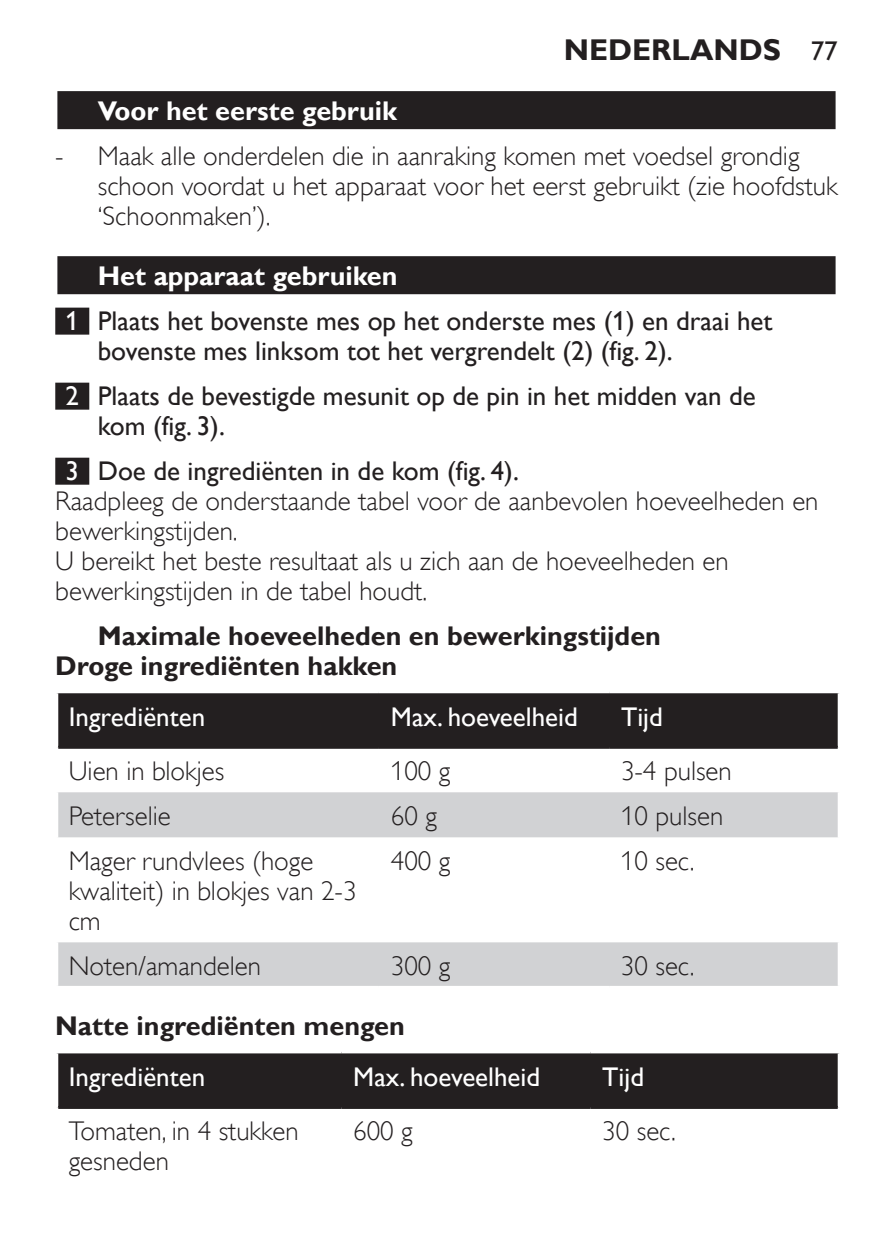
<style>
.page{position:relative;width:893px;height:1259px;background:#fff}
.page>*{position:absolute;margin:0;border:0;box-sizing:border-box;transform-origin:0 0}
.t1{font:700 30px "Gill Sans Alt One WGL";color:#231f20}
.t2{font:27px/30px "Gill Sans Alt One WGL Light";color:#231f20}
.t3{font:27px/45px "Gill Sans Alt One WGL";color:#231f20}
.t4{font:700 27px/30px "Gill Sans Alt One WGL";color:#231f20}
.t5{font:27px "Gill Sans Alt One WGL";color:#fff}
.t6{font:700 27px "Gill Sans Alt One WGL";color:#fff}
.s1{font-weight:400;font-size:27px}
.s2{font-weight:700;color:#fff}
.s3{color:#fff}
</style>
<div class="page">
<div style="left:55px;top:89px;width:783px;height:43px;background:linear-gradient(to right,#dcdbdc,#dcdbdc)"></div>
<div style="left:57px;top:91px;width:779px;height:38px;background:#231f20"></div>
<div style="left:55px;top:254px;width:783px;height:43px;background:linear-gradient(to right,#cecdce,#cecdce)"></div>
<div style="left:57px;top:256px;width:779px;height:38px;background:#231f20"></div>
<div style="left:55px;top:308px;width:34px;height:27px;background:#231f20"></div>
<div style="left:55px;top:383px;width:34px;height:27px;background:#231f20"></div>
<div style="left:55px;top:458px;width:34px;height:27px;background:#231f20"></div>
<div style="left:58px;top:693px;width:780px;height:53px;background:#231f20"></div>
<svg style="left:58px;top:792px;width:780px;height:194px"></svg>
<hr style="left:58px;top:746px;width:321px;height:3px;background:#231f20">
<hr style="left:379px;top:746px;width:230px;height:3px;background:#231f20">
<hr style="left:609px;top:746px;width:229px;height:3px;background:#231f20">
<div style="left:58px;top:1053px;width:780px;height:53px;background:#231f20"></div>
<hr style="left:58px;top:1106px;width:283px;height:3px;background:#231f20">
<hr style="left:341px;top:1106px;width:249px;height:3px;background:#231f20">
<hr style="left:590px;top:1106px;width:248px;height:3px;background:#231f20">
<p class="t1" style="left:564px;top:29px;width:23px">Neder</p>
<p class="t1" style="left:672px;top:29px;width:168px">lands <span class="s1">77</span></p>
<p class="t6" style="left:98px;top:92px;width:301px">Voor het eerste gebruik</p>
<p class="t2" style="left:98px;top:141px;width:741px;text-indent:-43px">- Maak alle onderdelen die in aanraking komen met voedsel grondig schoon voordat u het apparaat voor het eerst gebruikt (zie hoofdstuk ‘Schoonmaken’).</p>
<p class="t3" style="left:66px;top:253px;width:708px;text-indent:32px"><span class="s2">Het apparaat gebruiken<br></span><span class="s3">1</span> Plaats het bovenste mes op het onderste mes (1) en draai het</p>
<p class="t3" style="left:66px;top:328px;width:692px;text-indent:32px">bovenste mes linksom tot het vergrendelt (2) (fig. 2).<br><span class="s3">2</span> Plaats de bevestigde mesunit op de pin in het midden van de</p>
<p class="t3" style="left:66px;top:403px;width:455px;text-indent:32px">kom (fig. 3).<br><span class="s3">3</span> Doe de ingrediënten in de kom (fig. 4).</p>
<p class="t2" style="left:55px;top:486px;width:765px">Raadpleeg de onderstaande tabel voor de aanbevolen hoeveelheden en bewerkingstijden.<br>U bereikt het beste resultaat als u zich aan de hoeveelheden en bewerkingstijden in de tabel houdt.</p>
<p class="t4" style="left:55px;top:621px;width:607px;text-indent:43px">Maximale hoeveelheden en bewerkingstijden<br>Droge ingrediënten hakken</p>
<p class="t5" style="left:69px;top:698px;width:138px">Ingrediënten</p>
<p class="t5" style="left:391px;top:698px;width:188px">Max. hoeveelheid</p>
<p class="t5" style="left:621px;top:698px;width:43px">Tijd</p>
<p class="t2" style="left:69px;top:756px;width:157px">Uien in blokjes</p>
<p class="t2" style="left:391px;top:756px;width:61px">100 g</p>
<p class="t2" style="left:621px;top:756px;width:112px">3-4 pulsen</p>
<p class="t2" style="left:69px;top:801px;width:104px">Peterselie</p>
<p class="t2" style="left:391px;top:801px;width:48px">60 g</p>
<p class="t2" style="left:621px;top:801px;width:104px">10 pulsen</p>
<p class="t2" style="left:69px;top:846px;width:289px">Mager rundvlees (hoge kwaliteit) in blokjes van 2-3 cm</p>
<p class="t2" style="left:391px;top:846px;width:61px">400 g</p>
<p class="t2" style="left:621px;top:846px;width:75px">10 sec.</p>
<p class="t2" style="left:69px;top:951px;width:194px">Noten/amandelen</p>
<p class="t2" style="left:391px;top:951px;width:61px">300 g</p>
<p class="t2" style="left:621px;top:951px;width:75px">30 sec.</p>
<p class="t4" style="left:55px;top:1011px;width:351px">Natte ingrediënten mengen</p>
<p class="t5" style="left:69px;top:1058px;width:138px">Ingrediënten</p>
<p class="t5" style="left:353px;top:1058px;width:188px">Max. hoeveelheid</p>
<p class="t5" style="left:602px;top:1058px;width:43px">Tijd</p>
<p class="t2" style="left:69px;top:1116px;width:231px">Tomaten, in 4 stukken gesneden</p>
<p class="t2" style="left:353px;top:1116px;width:61px">600 g</p>
<p class="t2" style="left:602px;top:1116px;width:75px">30 sec.</p>
</div>
